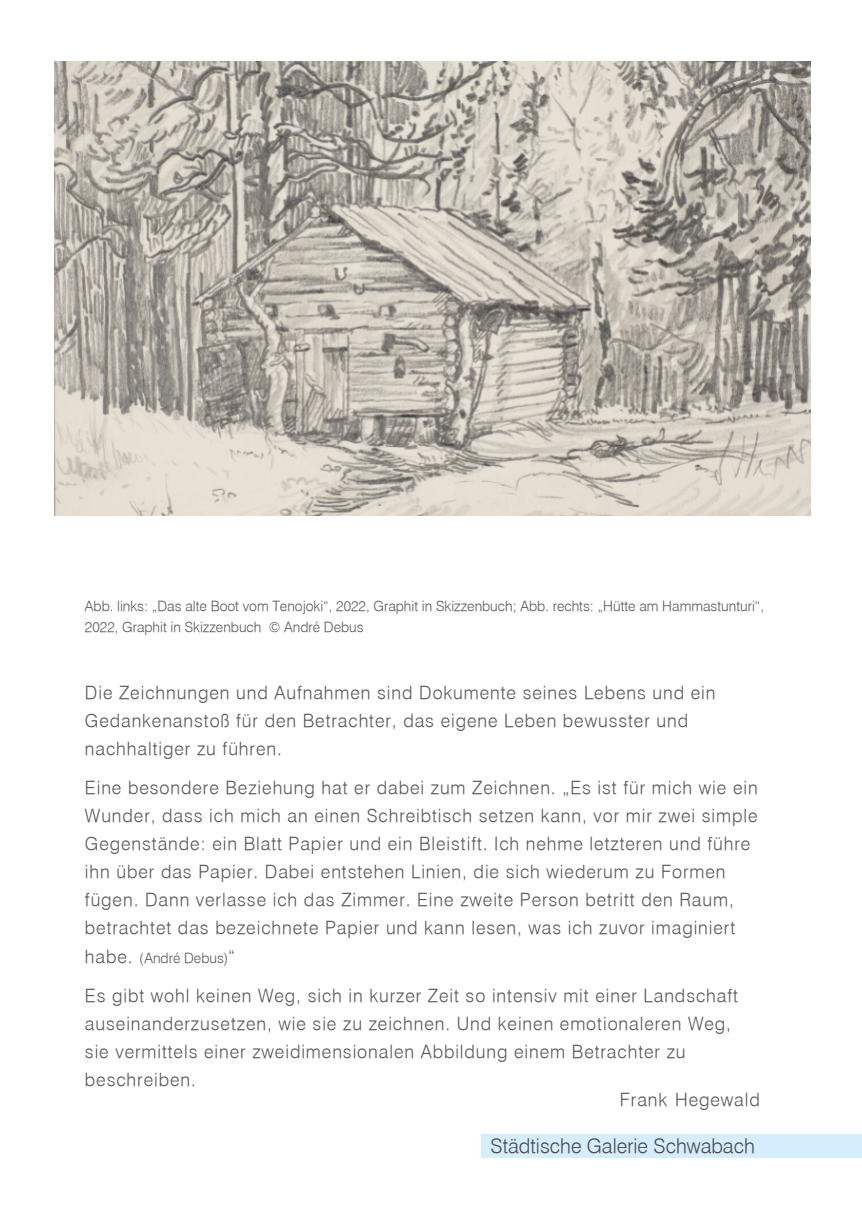
<style>
.page{position:relative;width:862px;height:1214px;background:#fff}
.page>*{position:absolute;margin:0;border:0;box-sizing:border-box;transform-origin:0 0}
.t1{font:20px "Swiss 721 Light BT";color:#4a4949}
.t2{font:18px/28px "Swiss 721 Light BT";letter-spacing:.05em;color:#575756}
.t3{font:14px/21px "Swiss 721 Light BT";color:#585857}
.s1{font-size:18px;color:#575756}
.s2{color:#575756}
.s3{font-size:18px}
</style>
<div class="page">
<img style="left:54px;top:62px;width:756px;height:453px">
<div style="left:481px;top:1134px;width:381px;height:23px;background:#d5edfc"></div>
<p class="t3" style="left:85px;top:595px;width:680px">Abb. links: „Das alte Boot vom Tenojoki“, 2022, Graphit in Skizzenbuch; Abb. rechts: „Hütte am Hammastunturi“,<br>2022, Graphit in Skizzenbuch © André Debus</p>
<p class="t2" style="left:85px;top:678px;width:632px">Die Zeichnungen und Aufnahmen sind Dokumente seines Lebens und ein<br>Gedankenanstoß für den Betrachter, das eigene Leben bewusster und nachhaltiger zu führen.</p>
<p class="t2" style="left:85px;top:773px;width:674px">Eine besondere Beziehung hat er dabei zum Zeichnen. „Es ist für mich wie ein Wunder, dass ich mich an einen Schreibtisch setzen kann, vor mir zwei simple Gegenstände: ein Blatt Papier und ein Bleistift. Ich nehme letzteren und führe ihn über das Papier. Dabei entstehen Linien, die sich wiederum zu Formen fügen. Dann verlasse ich das Zimmer. Eine zweite Person betritt den Raum, betrachtet das bezeichnete Papier und kann lesen, was ich zuvor imaginiert</p>
<p class="t3" style="left:85px;top:946px;width:152px"><span class="s1">habe.</span> <span class="s2">(</span>André Debus)<span class="s3">“</span></p>
<p class="t2" style="left:85px;top:981px;width:654px">Es gibt wohl keinen Weg, sich in kurzer Zeit so intensiv mit einer Landschaft auseinanderzusetzen, wie sie zu zeichnen. Und keinen emotionaleren Weg, sie vermittels einer zweidimensionalen Abbildung einem Betrachter zu beschreiben.</p>
<p class="t2" style="left:620px;top:1085px;width:142px">Frank Hegewald</p>
<p class="t1" style="left:490px;top:1133px;width:266px">Städtische Galerie Schwabach</p>
</div>
